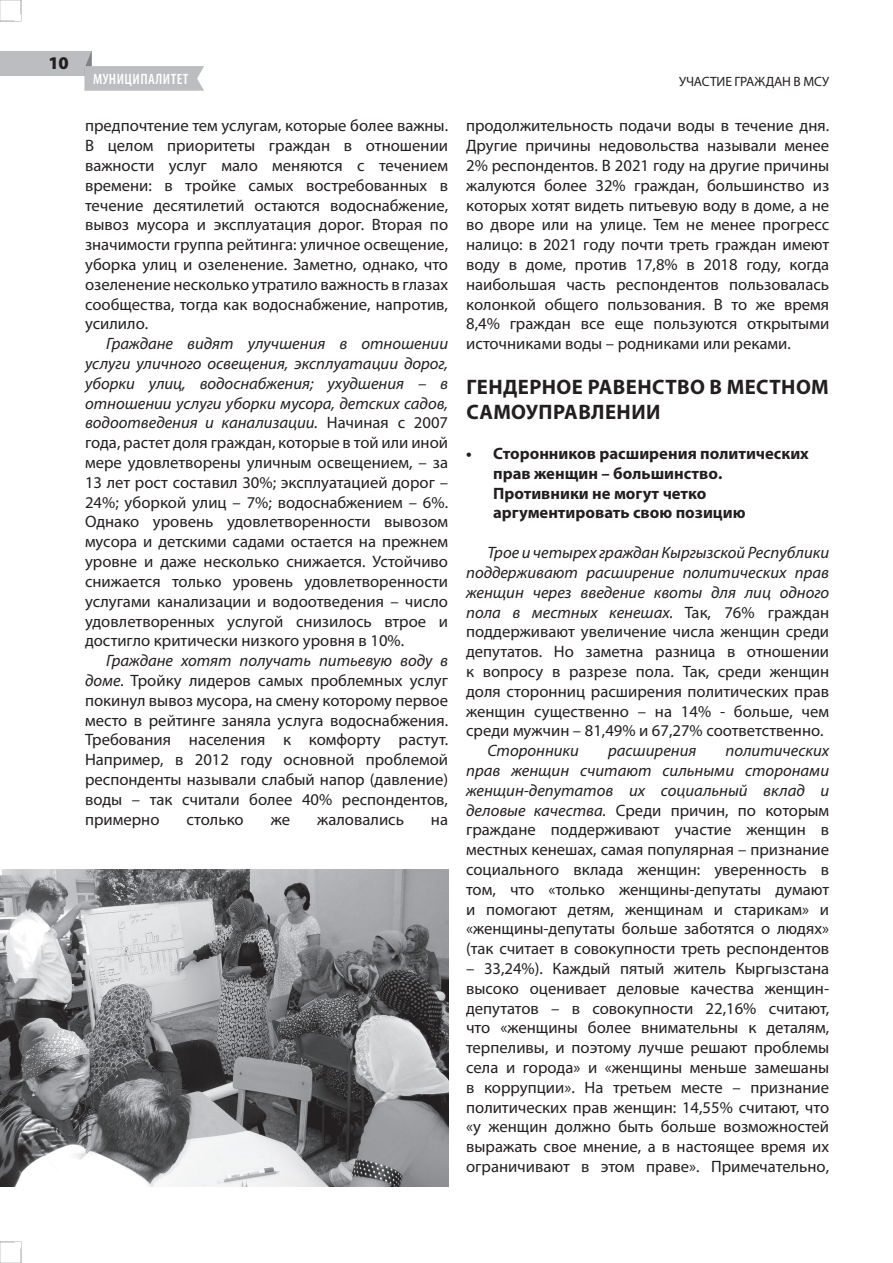
<style>
.page{position:relative;width:893px;height:1263px;background:#fff}
.page>*{position:absolute;margin:0;border:0;box-sizing:border-box;transform-origin:0 0}
.t1{font:700 21px/25.2px "Myriad Pro";letter-spacing:.02em;color:#231f20}
.t2{font:900 18px "Myriad Pro";color:#231f20}
.t3{font:16.5px/19.8px "Myriad Pro";color:#231f20;text-align:justify}
.t4{font:700 16.5px/19.8px "Myriad Pro";color:#231f20}
.t5{font:italic 16.5px "Myriad Pro";color:#231f20}
.t6{font:600 condensed 15px "Myriad Pro";letter-spacing:.03em;color:#fff}
.t7{font:13.5px "Myriad Pro";letter-spacing:-.01em;color:#231f20}
.s1{font-style:italic}
</style>
<div class="page">
<div style="left:0;top:0;width:21px;height:21px;border:1px solid #a1a3a6"></div>
<div style="left:14px;top:15px;width:7px;height:6px;background:#fff"></div>
<div style="left:0;top:1242px;width:21px;height:21px;border:1px solid #a1a3a6"></div>
<div style="left:14px;top:1242px;width:7px;height:6px;background:#fff"></div>
<div style="left:0;top:51px;width:92px;height:24px;background:#bcbdc0"></div>
<svg style="left:85px;top:51px;width:119px;height:40px"></svg>
<img style="left:0;top:870px;width:448px;height:316px">
<p class="t2" style="left:48px;top:51px;width:22px">10</p>
<p class="t6" style="left:93px;top:70px;width:97px">МУНИЦИПАЛИТЕТ</p>
<p class="t3" style="left:85px;top:116px;width:365px">предпочтение тем услугам, которые более важны.<br>В целом приоритеты граждан в отношении важности услуг мало меняются с течением времени: в тройке самых востребованных в течение десятилетий остаются водоснабжение, вывоз мусора и эксплуатация дорог. Вторая по значимости группа рейтинга: уличное освещение, уборка улиц и озеленение. Заметно, однако, что озеленение несколько утратило важность в глазах сообщества, тогда как водоснабжение, напротив, усилило.</p>
<p class="t3" style="left:85px;top:334px;width:365px;text-indent:21px"><span class="s1">Граждане видят улучшения в отношении услуги уличного освещения, эксплуатации дорог, уборки улиц, водоснабжения; ухудшения – в отношении услуги уборки мусора, детских садов, водоотведения и канализации.</span> Начиная с 2007 года, растет доля граждан, которые в той или иной мере удовлетворены уличным освещением, – за 13 лет рост составил 30%; эксплуатацией дорог – 24%; уборкой улиц – 7%; водоснабжением – 6%.<br>Однако уровень удовлетворенности вывозом мусора и детскими садами остается на прежнем уровне и даже несколько снижается. Устойчиво снижается только уровень удовлетворенности услугами канализации и водоотведения – число удовлетворенных услугой снизилось втрое и достигло критически низкого уровня в 10%.</p>
<p class="t3" style="left:85px;top:650px;width:365px;text-indent:21px"><span class="s1">Граждане хотят получать питьевую воду в доме.</span> Тройку лидеров самых проблемных услуг покинул вывоз мусора, на смену которому первое место в рейтинге заняла услуга водоснабжения.<br>Требования населения к комфорту растут.<br>Например, в 2012 году основной проблемой респонденты называли слабый напор (давление) воды – так считали более 40% респондентов, примерно</p>
<p class="t3" style="left:186px;top:809px;width:59px">столько</p>
<p class="t3" style="left:271px;top:809px;width:21px">же</p>
<p class="t3" style="left:317px;top:809px;width:88px">жаловались</p>
<p class="t3" style="left:431px;top:809px;width:19px">на</p>
<p class="t7" style="left:679px;top:73px;width:152px">УЧАСТИЕ ГРАЖДАН В МСУ</p>
<p class="t3" style="left:466px;top:116px;width:365px">продолжительность подачи воды в течение дня.<br>Другие причины недовольства называли менее 2% респондентов. В 2021 году на другие причины жалуются более 32% граждан, большинство из которых хотят видеть питьевую воду в доме, а не во дворе или на улице. Тем не менее прогресс налицо: в 2021 году почти треть граждан имеют воду в доме, против 17,8% в 2018 году, когда наибольшая часть респондентов пользовалась колонкой общего пользования. В то же время 8,4% граждан все еще пользуются открытыми источниками воды – родниками или реками.</p>
<p class="t1" style="left:466px;top:374px;width:364px">ГЕНДЕРНОЕ РАВЕНСТВО В МЕСТНОМ<br>САМОУПРАВЛЕНИИ</p>
<p class="t4" style="left:493px;top:443px;width:317px;text-indent:-27px">• Сторонников расширения политических прав женщин – большинство.<br>Противники не могут четко аргументировать свою позицию</p>
<p class="t3" style="left:466px;top:542px;width:365px;text-indent:21px"><span class="s1">Трое и четырех граждан Кыргызской Республики поддерживают расширение политических прав женщин через введение квоты для лиц одного пола в местных кенешах.</span> Так, 76% граждан поддерживают увеличение числа женщин среди депутатов. Но заметна разница в отношении к вопросу в разрезе пола. Так, среди женщин доля сторонниц расширения политических прав женщин существенно – на 14% - больше, чем среди мужчин – 81,49% и 67,27% соответственно.</p>
<p class="t5" style="left:487px;top:740px;width:93px">Сторонники</p>
<p class="t5" style="left:608px;top:740px;width:90px">расширения</p>
<p class="t3" style="left:466px;top:740px;width:365px;text-indent:259px"><span class="s1">политических прав женщин считают сильными сторонами женщин-депутатов их социальный вклад и деловые качества.</span> Среди причин, по которым граждане поддерживают участие женщин в местных кенешах, самая популярная – признание социального вклада женщин: уверенность в том, что «только женщины-депутаты думают и помогают детям, женщинам и старикам» и «женщины-депутаты больше заботятся о людях» (так считает в совокупности треть респондентов</p>
<p class="t3" style="left:466px;top:958px;width:365px">– 33,24%). Каждый пятый житель Кыргызстана высоко оценивает деловые качества женщин&shy;депутатов – в совокупности 22,16% считают, что «женщины более внимательны к деталям, терпеливы, и поэтому лучше решают проблемы села и города» и «женщины меньше замешаны в коррупции». На третьем месте – признание политических прав женщин: 14,55% считают, что «у женщин должно быть больше возможностей выражать свое мнение, а в настоящее время их ограничивают в этом праве». Примечательно,</p>
</div>
